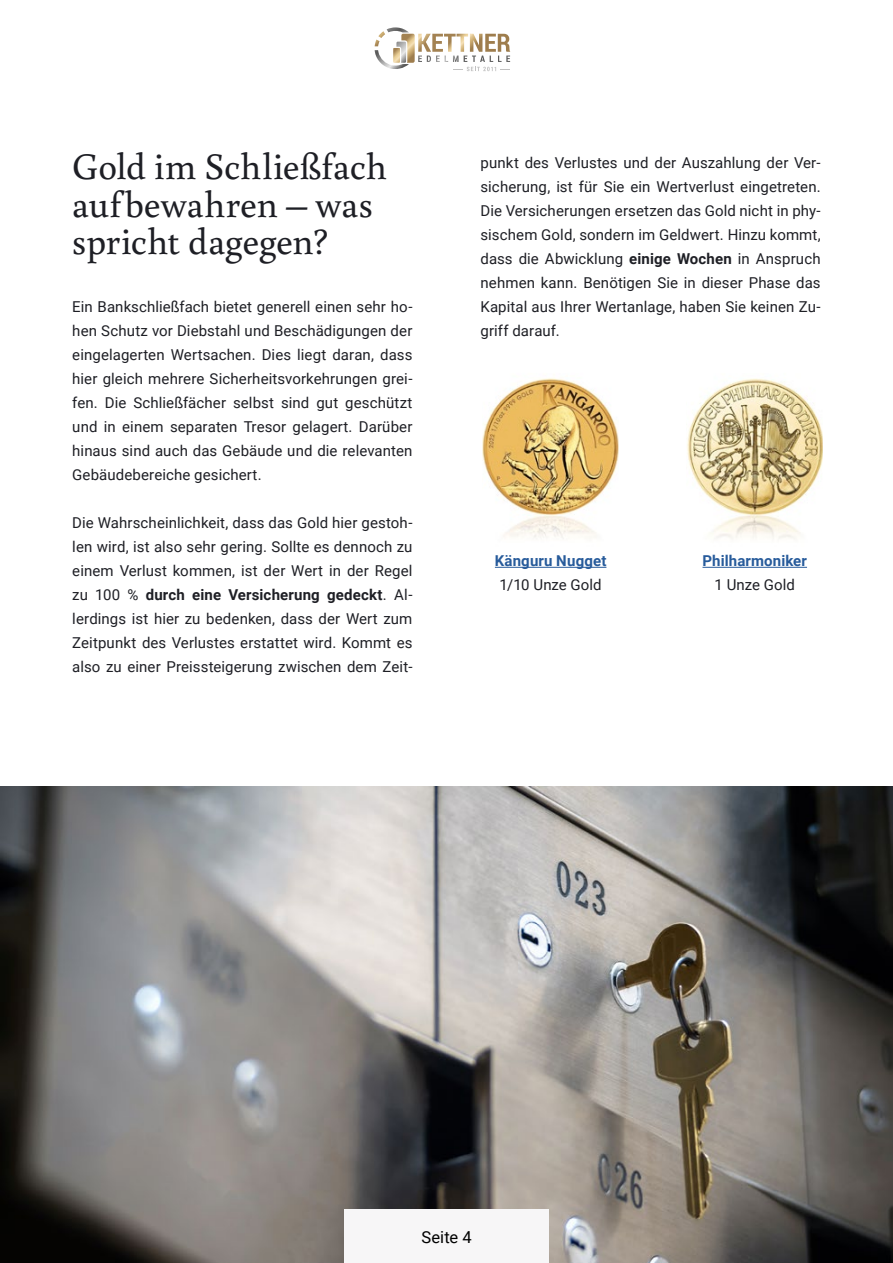
<style>
.page{position:relative;width:893px;height:1263px;background:#fff}
.page>*{position:absolute;margin:0;border:0;box-sizing:border-box;transform-origin:0 0}
.t1{font:37.5px/37.5px "Buenard";letter-spacing:-.005em;color:#1e1f25}
.t2{font:16.5px "Roboto";letter-spacing:.005em;color:#000}
.t3{font:15px/24px "Roboto";letter-spacing:.005em;color:#1e1f25;text-align:justify}
.t4{font:700 15px "Roboto";letter-spacing:.01em;color:#275b9b}
.s1{font-weight:700}
</style>
<div class="page">
<img style="left:0;top:787px;width:893px;height:476px">
<img style="left:483px;top:378px;width:136px;height:161px">
<img style="left:687px;top:378px;width:136px;height:161px">
<hr style="left:495px;top:567px;width:111px;height:1px;background:#275b9b">
<hr style="left:702px;top:567px;width:105px;height:1px;background:#275b9b">
<div style="left:344px;top:1210px;width:205px;height:53px;background:#f7f6f7"></div>
<svg style="left:375px;top:27px;width:135px;height:44px"></svg>
<h1 class="t1" style="left:72px;top:146px;width:316px">Gold im Schließfach aufbewahren – was spricht dagegen?</h1>
<p class="t3" style="left:72px;top:294px;width:342px">Ein Bankschließfach bietet generell einen sehr ho&shy;hen Schutz vor Diebstahl und Beschädigungen der eingelagerten Wertsachen. Dies liegt daran, dass hier gleich mehrere Sicherheitsvorkehrungen grei&shy;fen. Die Schließfächer selbst sind gut geschützt und in einem separaten Tresor gelagert. Darüber hinaus sind auch das Gebäude und die relevanten Gebäudebereiche gesichert.</p>
<p class="t3" style="left:72px;top:510px;width:342px">Die Wahrscheinlichkeit, dass das Gold hier gestoh&shy;len wird, ist also sehr gering. Sollte es dennoch zu einem Verlust kommen, ist der Wert in der Regel zu 100 % <span class="s1">durch eine Versicherung gedeckt</span>. Al&shy;lerdings ist hier zu bedenken, dass der Wert zum Zeitpunkt des Verlustes erstattet wird. Kommt es also zu einer Preissteigerung zwischen dem Zeit-</p>
<p class="t3" style="left:480px;top:150px;width:342px">punkt des Verlustes und der Auszahlung der Ver&shy;sicherung, ist für Sie ein Wertverlust eingetreten.<br>Die Versicherungen ersetzen das Gold nicht in phy&shy;sischem Gold, sondern im Geldwert. Hinzu kommt, dass die Abwicklung <span class="s1">einige Wochen</span> in Anspruch nehmen kann. Benötigen Sie in dieser Phase das Kapital aus Ihrer Wertanlage, haben Sie keinen Zu&shy;griff darauf.</p>
<p class="t4" style="left:495px;top:550px;width:113px">Känguru Nugget</p>
<p class="t3" style="left:500px;top:572px;width:104px">1/10 Unze Gold</p>
<p class="t4" style="left:702px;top:550px;width:106px">Philharmoniker</p>
<p class="t3" style="left:714px;top:572px;width:82px">1 Unze Gold</p>
<p class="t2" style="left:421px;top:1225px;width:52px">Seite 4</p>
</div>
